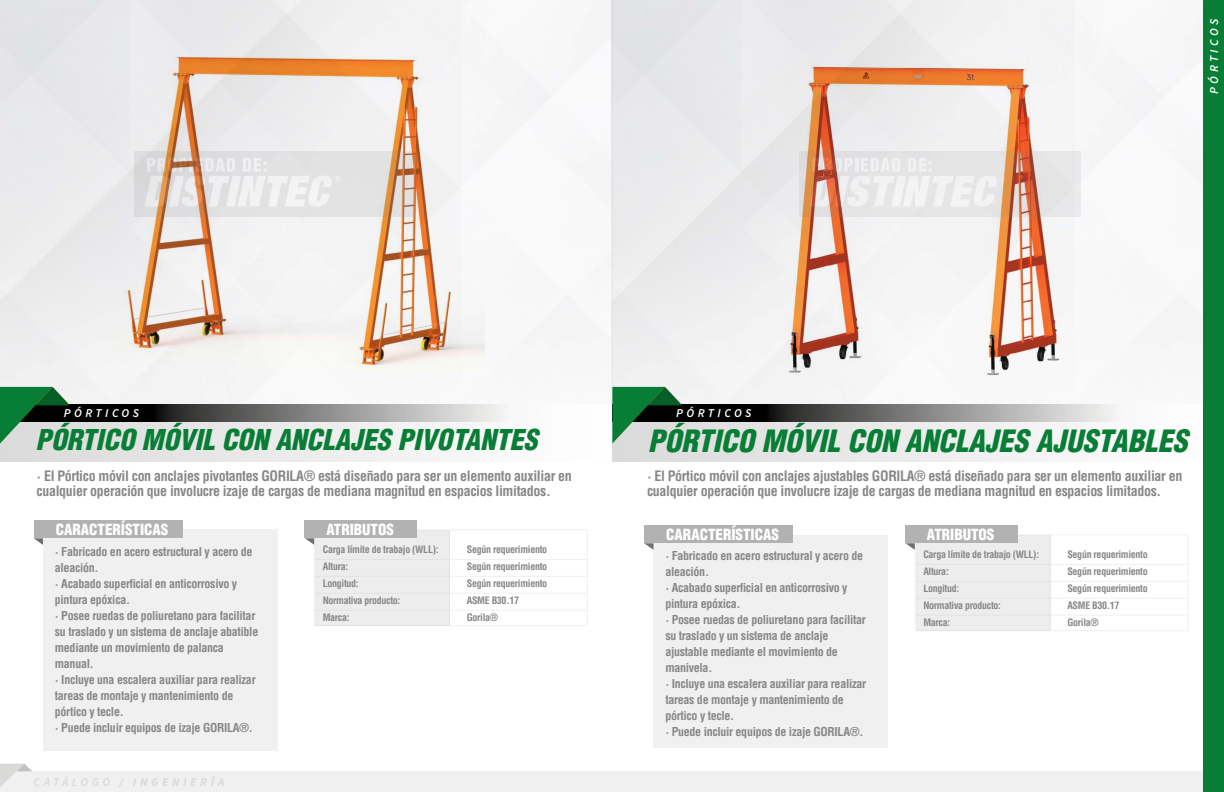
<style>
.page{position:relative;width:1224px;height:792px;background:#fff}
.page>*{position:absolute;margin:0;border:0;box-sizing:border-box;transform-origin:0 0}
.t1{font:italic 900 condensed 30px "Helvetica LT Std";color:#077d35}
.t2{font:italic 900 condensed 28px "Helvetica LT Std";color:#077d35}
.t3{font:900 condensed 15px "Helvetica LT Std";color:#fff}
.t4{font:700 condensed 14px/15px "Helvetica LT Std";letter-spacing:-.025em;color:#878787}
.t5{font:700 condensed 12px/16px "Helvetica LT Std";letter-spacing:-.025em;color:#878787}
.t6{font:italic 600 12px "Source Sans Pro";letter-spacing:.29em;color:#fff}
.t7{font:italic 700 12px "Source Sans Pro";letter-spacing:.29em;color:#dadada}
.t8{font:700 condensed 10px "Helvetica LT Std";letter-spacing:-.03em;color:#878787}
.s1{font-weight:600}
</style>
<div class="page">
<img style="left:0;top:0;width:611px;height:405px">
<img style="left:611px;top:0;width:592px;height:405px">
<img style="left:742px;top:47px;width:346px;height:343px">
<img style="left:116px;top:31px;width:369px;height:365px">
<div style="left:43px;top:530px;width:234px;height:221px;background:#f0f0f0"></div>
<div style="left:653px;top:535px;width:235px;height:213px;background:#f0f0f0"></div>
<svg style="left:0;top:421px;width:504px;height:41px"></svg>
<svg style="left:612px;top:421px;width:505px;height:41px"></svg>
<svg style="left:73px;top:405px;width:432px;height:16px;background:#727271"></svg>
<svg style="left:685px;top:405px;width:432px;height:16px;background:#727171"></svg>
<div style="left:34px;top:521px;width:149px;height:17px;background:#b3b2b2"></div>
<div style="left:644px;top:526px;width:149px;height:17px;background:#b3b2b2"></div>
<svg style="left:0;top:387px;width:73px;height:57px;background:#59896b"></svg>
<svg style="left:612px;top:387px;width:73px;height:57px;background:#59896b"></svg>
<div style="left:314px;top:529px;width:274px;height:97px;border:1px solid #f0f0f0"></div>
<div style="left:915px;top:534px;width:273px;height:97px;border:1px solid #f0f0f0"></div>
<hr style="left:315px;top:559px;width:273px;height:1px;background:#f0f0f0">
<hr style="left:916px;top:564px;width:272px;height:1px;background:#f0f0f0">
<hr style="left:315px;top:576px;width:273px;height:1px;background:#f0f0f0">
<hr style="left:916px;top:581px;width:272px;height:1px;background:#f0f0f0">
<hr style="left:315px;top:593px;width:273px;height:1px;background:#f0f0f0">
<hr style="left:916px;top:598px;width:272px;height:1px;background:#f0f0f0">
<hr style="left:315px;top:610px;width:273px;height:1px;background:#f0f0f0">
<hr style="left:916px;top:615px;width:272px;height:1px;background:#f0f0f0">
<hr style="left:449px;top:530px;width:1px;height:96px;background:#f0f0f0">
<hr style="left:1049px;top:535px;width:1px;height:96px;background:#f0f0f0">
<svg style="left:34px;top:538px;width:9px;height:7px"></svg>
<svg style="left:644px;top:543px;width:9px;height:7px"></svg>
<svg style="left:305px;top:538px;width:9px;height:7px"></svg>
<svg style="left:905px;top:543px;width:10px;height:7px"></svg>
<div style="left:315px;top:530px;width:135px;height:95px;background:#ededed"></div>
<div style="left:916px;top:535px;width:134px;height:95px;background:#ededed"></div>
<div style="left:304px;top:521px;width:113px;height:17px;background:#b3b2b2"></div>
<div style="left:905px;top:526px;width:113px;height:17px;background:#b3b2b2"></div>
<svg style="left:799px;top:151px;width:282px;height:66px;background:#ddc5b9"></svg>
<svg style="left:810px;top:158px;width:197px;height:49px"></svg>
<svg style="left:134px;top:151px;width:282px;height:66px;background:#dcd1c9"></svg>
<svg style="left:145px;top:158px;width:196px;height:49px"></svg>
<div style="left:0;top:771px;width:1224px;height:21px;background:#f0f0f0"></div>
<svg style="left:0;top:764px;width:32px;height:23px"></svg>
<div style="left:1203px;top:0;width:21px;height:792px;background:#077d35"></div>
<p class="t6" style="left:1206px;top:94px;width:77px;rotate:-90deg">PÓRTICOS</p>
<p class="t6" style="left:64px;top:405px;width:77px">PÓRTICOS</p>
<p class="t6" style="left:676px;top:405px;width:77px">PÓRTICOS</p>
<h2 class="t2" style="left:35px;top:422px;width:504px">PÓRTICO MÓVIL CON ANCLAJES PIVOTANTES</h2>
<h1 class="t1" style="left:648px;top:422px;width:541px">PÓRTICO MÓVIL CON ANCLAJES AJUSTABLES</h1>
<p class="t4" style="left:37px;top:468px;width:537px">· El Pórtico móvil con anclajes pivotantes GORILA® está diseñado para ser un elemento auxiliar en cualquier operación que involucre izaje de cargas de mediana magnitud en espacios limitados.</p>
<p class="t4" style="left:647px;top:468px;width:537px">· El Pórtico móvil con anclajes ajustables GORILA® está diseñado para ser un elemento auxiliar en cualquier operación que involucre izaje de cargas de mediana magnitud en espacios limitados.</p>
<p class="t3" style="left:56px;top:520px;width:114px">CARACTERÍSTICAS</p>
<p class="t3" style="left:666px;top:525px;width:114px">CARACTERÍSTICAS</p>
<p class="t3" style="left:326px;top:520px;width:69px">ATRIBUTOS</p>
<p class="t3" style="left:927px;top:525px;width:69px">ATRIBUTOS</p>
<p class="t8" style="left:323px;top:543px;width:117px">Carga límite de trabajo (WLL):</p>
<p class="t8" style="left:467px;top:543px;width:82px">Según requerimiento</p>
<p class="t8" style="left:323px;top:560px;width:27px">Altura:</p>
<p class="t8" style="left:467px;top:560px;width:82px">Según requerimiento</p>
<p class="t8" style="left:323px;top:577px;width:37px">Longitud:</p>
<p class="t8" style="left:467px;top:577px;width:82px">Según requerimiento</p>
<p class="t8" style="left:323px;top:594px;width:79px">Normativa producto:</p>
<p class="t8" style="left:467px;top:594px;width:54px">ASME B30.17</p>
<p class="t8" style="left:323px;top:611px;width:28px">Marca:</p>
<p class="t8" style="left:467px;top:611px;width:33px">Gorila®</p>
<p class="t5" style="left:55px;top:543px;width:205px">· Fabricado en acero estructural y acero de aleación.<br>· Acabado superficial en anticorrosivo y pintura epóxica.<br>· Posee ruedas de poliuretano para facilitar su traslado y un sistema de anclaje abatible mediante un movimiento de palanca manual.<br>· Incluye una escalera auxiliar para realizar tareas de montaje y mantenimiento de pórtico y tecle.<br>· Puede incluir equipos de izaje GORILA®.</p>
<p class="t5" style="left:665px;top:548px;width:202px">· Fabricado en acero estructural y acero de aleación.<br>· Acabado superficial en anticorrosivo y pintura epóxica.<br>· Posee ruedas de poliuretano para facilitar su traslado y un sistema de anclaje ajustable mediante el movimiento de manivela.<br>· Incluye una escalera auxiliar para realizar tareas de montaje y mantenimiento de pórtico y tecle.<br>· Puede incluir equipos de izaje GORILA®.</p>
<p class="t8" style="left:923px;top:548px;width:117px">Carga límite de trabajo (WLL):</p>
<p class="t8" style="left:1067px;top:548px;width:82px">Según requerimiento</p>
<p class="t8" style="left:923px;top:565px;width:27px">Altura:</p>
<p class="t8" style="left:1067px;top:565px;width:82px">Según requerimiento</p>
<p class="t8" style="left:923px;top:582px;width:37px">Longitud:</p>
<p class="t8" style="left:1067px;top:582px;width:82px">Según requerimiento</p>
<p class="t8" style="left:923px;top:599px;width:79px">Normativa producto:</p>
<p class="t8" style="left:1067px;top:599px;width:54px">ASME B30.17</p>
<p class="t8" style="left:923px;top:616px;width:28px">Marca:</p>
<p class="t8" style="left:1067px;top:616px;width:33px">Gorila®</p>
<p class="t7" style="left:34px;top:774px;width:192px"><span class="s1">CATÁLOGO</span> / INGENIERÍA</p>
</div>
